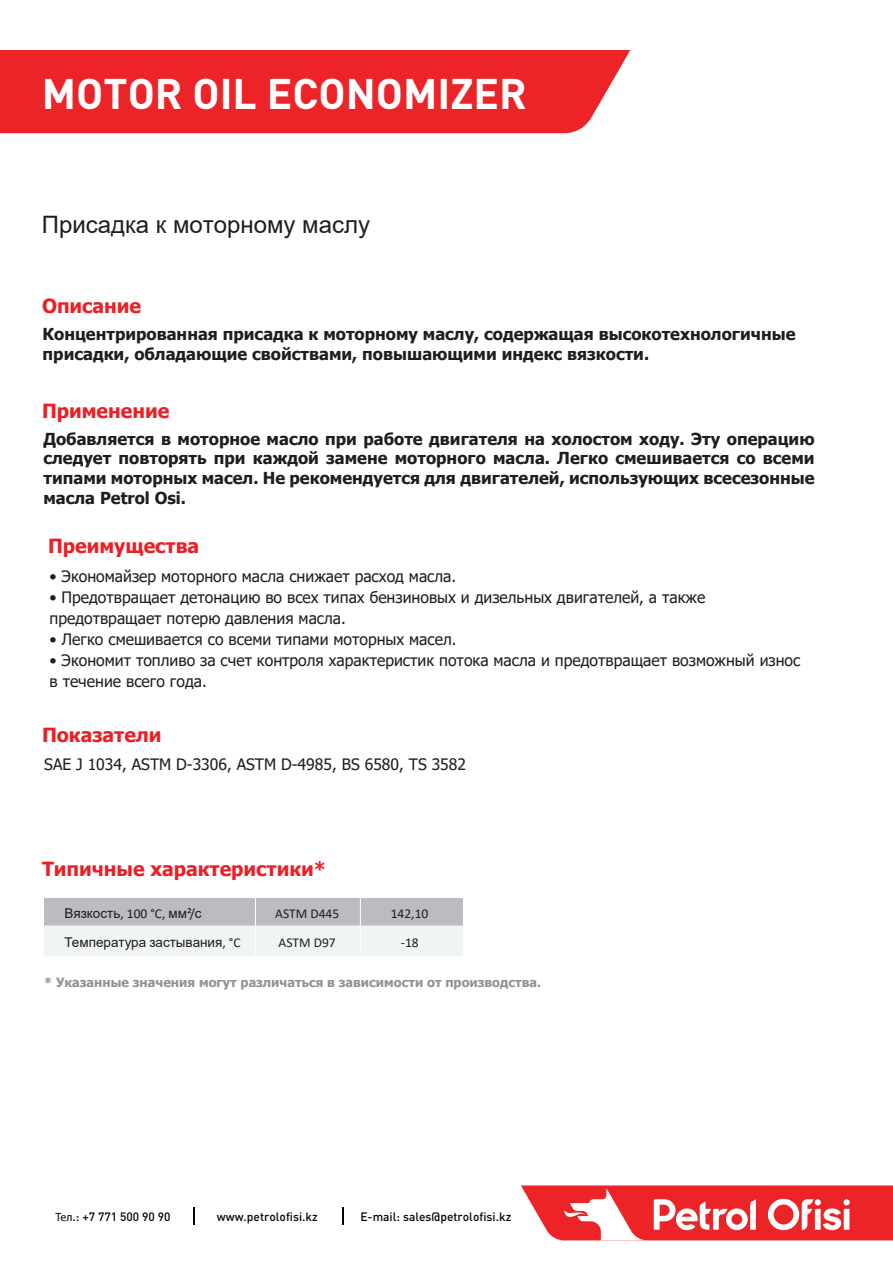
<style>
.page{position:relative;width:893px;height:1263px;background:#fff}
.page>*{position:absolute;margin:0;border:0;box-sizing:border-box;transform-origin:0 0}
.t1{font:42.3px "DINT Bold";color:#fff}
.t2{font:24px "Arial";color:#1f1d1e}
.t3{font:700 19.5px "Tahoma";color:#ed1f26}
.t4{font:700 16.5px/19.8px "Tahoma";color:#211d1e}
.t5{font:15.75px/21px "Tahoma";color:#211d1e}
.t6{font:13.5px "Arial";color:#1f1d1e}
.t7{font:13.5px "Calibri";color:#1f1d1e}
.t8{font:700 12.75px "Tahoma";color:#939292}
.t9{font:12px "DINT Medium";color:#040503}
.s1{font-family:"Calibri"}
.s2{font-family:"Myriad Pro"}
</style>
<div class="page">
<div style="left:0;top:50px;width:630px;height:83px;background:#ec2428"></div>
<svg style="left:521px;top:1185px;width:372px;height:55px"></svg>
<svg style="left:342px;top:1207px;width:1px;height:17px"></svg>
<svg style="left:194px;top:1207px;width:1px;height:17px"></svg>
<div style="left:44px;top:898px;width:419px;height:28px;background:#babcbf"></div>
<div style="left:44px;top:926px;width:419px;height:29px;background:#f1f4f4"></div>
<hr style="left:45px;top:925px;width:418px;height:2px;background:#f1f4f4">
<hr style="left:255px;top:898px;width:1px;height:57px;background:#fff">
<hr style="left:360px;top:898px;width:1px;height:57px;background:#fff">
<h1 class="t1" style="left:42px;top:66px;width:486px">MOTOR OIL ECONOMIZER</h1>
<h2 class="t2" style="left:42px;top:208px;width:330px">Присадка к моторному маслу</h2>
<p class="t3" style="left:42px;top:292px;width:101px">Описание</p>
<p class="t4" style="left:43px;top:325px;width:754px">Концентрированная присадка к моторному маслу, содержащая высокотехнологичные присадки, обладающие свойствами, повышающими индекс вязкости.</p>
<p class="t3" style="left:42px;top:397px;width:129px">Применение</p>
<p class="t4" style="left:43px;top:429px;width:773px;text-align:justify">Добавляется в моторное масло при работе двигателя на холостом ходу. Эту операцию следует повторять при каждой замене моторного масла. Легко смешивается со всеми типами моторных масел. Не рекомендуется для двигателей, использующих всесезонные масла Petrol Osi.</p>
<p class="t3" style="left:48px;top:532px;width:153px">Преимущества</p>
<p class="t5" style="left:49px;top:567px;width:408px">• Экономайзер моторного масла снижает расход масла.</p>
<p class="t5" style="left:49px;top:588px;width:657px">• Предотвращает детонацию во всех типах бензиновых и дизельных двигателей, а также предотвращает потерю давления масла.</p>
<p class="t5" style="left:49px;top:630px;width:409px">• Легко смешивается со всеми типами моторных масел.</p>
<p class="t5" style="left:49px;top:651px;width:752px">• Экономит топливо за счет контроля характеристик потока масла и предотвращает возможный износ в течение всего года.</p>
<p class="t3" style="left:42px;top:721px;width:121px">Показатели</p>
<p class="t5" style="left:44px;top:754px;width:423px">SAE J 1034, ASTM D-3306, ASTM D-4985, BS 6580, TS 3582</p>
<p class="t3" style="left:42px;top:855px;width:286px">Типичные характеристики*</p>
<p class="t6" style="left:64px;top:903px;width:139px">Вязкость<span class="s1">, 100 °C,</span> мм<span class="s1">²/</span>с</p>
<p class="t7" style="left:275px;top:904px;width:65px">ASTM D445</p>
<p class="t7" style="left:391px;top:904px;width:39px">142,10</p>
<p class="t6" style="left:64px;top:932px;width:178px">Температура застывания<span class="s1">, °C</span></p>
<p class="t7" style="left:279px;top:933px;width:59px">ASTM D97</p>
<p class="t7" style="left:401px;top:933px;width:19px">-18</p>
<p class="t8" style="left:44px;top:974px;width:498px">* Указанные значения могут различаться в зависимости от производства.</p>
<p class="t9" style="left:56px;top:1208px;width:117px"><span class="s2">Тел</span>.: +7 771 500 90 90</p>
<p class="t9" style="left:217px;top:1208px;width:102px">www.petrolofisi.kz</p>
<p class="t9" style="left:360px;top:1208px;width:152px">E-mail: sales@petrolofisi.kz</p>
</div>
